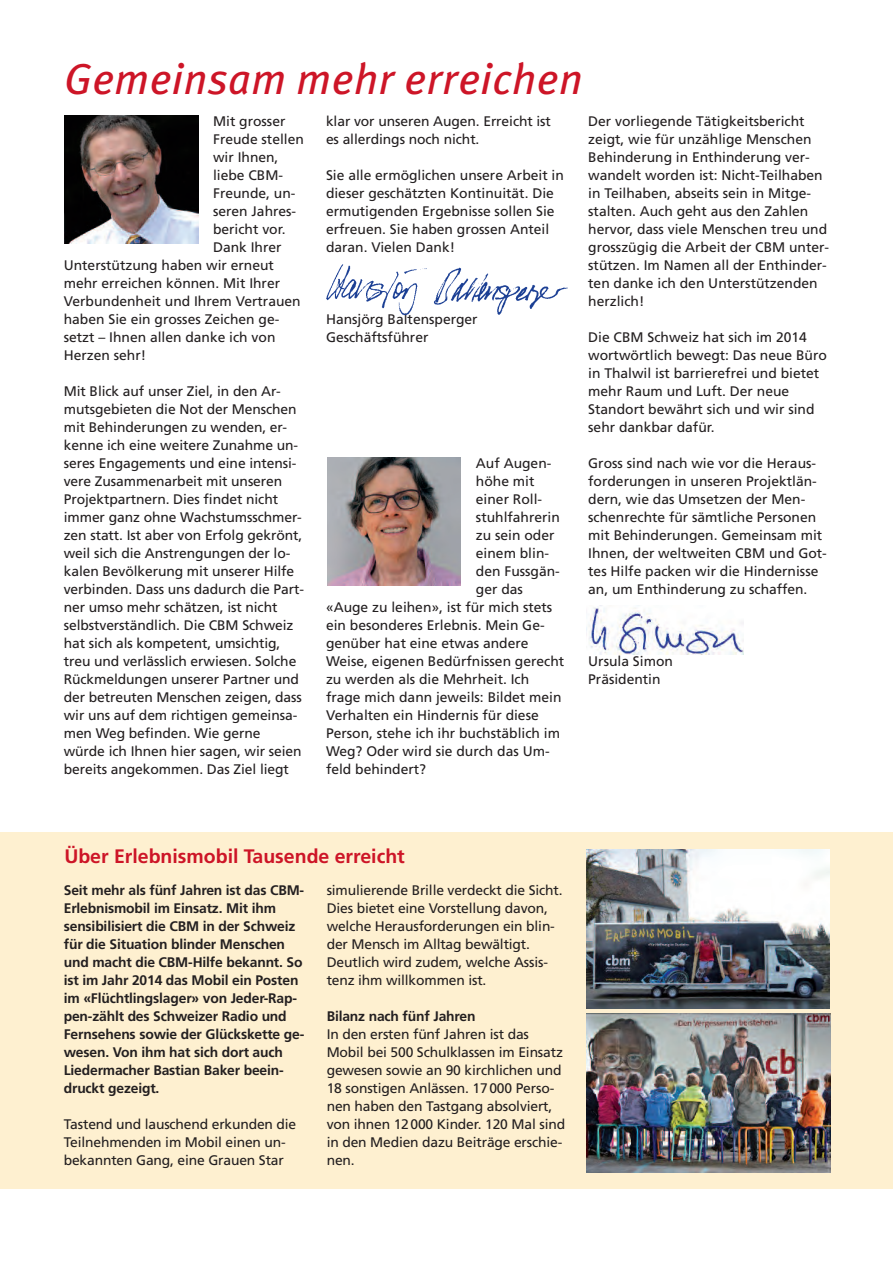
<style>
.page{position:relative;width:893px;height:1263px;background:#fff}
.page>*{position:absolute;margin:0;border:0;box-sizing:border-box;transform-origin:0 0}
.t1{font:italic 43.5px "Meta Pro";color:#cd1527}
.t2{font:700 19.5px "Frutiger LT";color:#cd1527}
.t3{font:13.8px/18px "Frutiger LT";color:#231f20}
.t4{font:700 13.8px/18px "Frutiger LT";letter-spacing:-.01em;color:#231f20}
</style>
<div class="page">
<div style="left:0;top:832px;width:893px;height:356px;background:#fef0d0"></div>
<img style="left:64px;top:116px;width:134px;height:128px">
<img style="left:586px;top:607px;width:158px;height:48px">
<img style="left:327px;top:458px;width:134px;height:128px">
<img style="left:326px;top:264px;width:242px;height:52px">
<img style="left:587px;top:1013px;width:243px;height:160px">
<img style="left:587px;top:849px;width:242px;height:160px">
<h1 class="t1" style="left:64px;top:64px;width:521px">Gemeinsam mehr erreichen</h1>
<p class="t3" style="left:213px;top:113px;width:74px">Mit grosser</p>
<p class="t3" style="left:213px;top:131px;width:92px">Freude stellen</p>
<p class="t3" style="left:213px;top:149px;width:67px">wir Ihnen,</p>
<p class="t3" style="left:213px;top:167px;width:72px">liebe CBM-</p>
<p class="t3" style="left:213px;top:185px;width:84px">Freunde, un-</p>
<p class="t3" style="left:213px;top:203px;width:85px">seren Jahres-</p>
<p class="t3" style="left:213px;top:221px;width:74px">bericht vor.</p>
<p class="t3" style="left:213px;top:239px;width:70px">Dank Ihrer</p>
<p class="t3" style="left:64px;top:257px;width:212px">Unterstützung haben wir erneut</p>
<p class="t3" style="left:64px;top:275px;width:218px">mehr erreichen können. Mit Ihrer</p>
<p class="t3" style="left:64px;top:293px;width:238px">Verbundenheit und Ihrem Vertrauen</p>
<p class="t3" style="left:64px;top:311px;width:217px">haben Sie ein grosses Zeichen ge-</p>
<p class="t3" style="left:64px;top:329px;width:213px">setzt – Ihnen allen danke ich von</p>
<p class="t3" style="left:64px;top:347px;width:84px">Herzen sehr!</p>
<p class="t3" style="left:64px;top:383px;width:242px">Mit Blick auf unser Ziel, in den Ar&shy;mutsgebieten die Not der Menschen mit Behinderungen zu wenden, er&shy;kenne ich eine weitere Zunahme un&shy;seres Engagements und eine intensi&shy;vere Zusammenarbeit mit unseren Projektpartnern. Dies findet nicht immer ganz ohne Wachstumsschmer&shy;zen statt. Ist aber von Erfolg gekrönt, weil sich die Anstrengungen der lo&shy;kalen Bevölkerung mit unserer Hilfe verbinden. Dass uns dadurch die Part&shy;ner umso mehr schätzen, ist nicht selbstverständlich. Die CBM Schweiz hat sich als kompetent, umsichtig, treu und verlässlich erwiesen. Solche Rückmeldungen unserer Partner und der betreuten Menschen zeigen, dass wir uns auf dem richtigen gemeinsa&shy;men Weg befinden. Wie gerne würde ich Ihnen hier sagen, wir seien bereits angekommen. Das Ziel liegt</p>
<p class="t3" style="left:326px;top:113px;width:226px">klar vor unseren Augen. Erreicht ist es allerdings noch nicht.</p>
<p class="t3" style="left:326px;top:167px;width:239px">Sie alle ermöglichen unsere Arbeit in dieser geschätzten Kontinuität. Die ermutigenden Ergebnisse sollen Sie erfreuen. Sie haben grossen Anteil daran. Vielen Dank!</p>
<p class="t3" style="left:326px;top:311px;width:153px">Hansjörg Baltensperger<br>Geschäftsführer</p>
<p class="t3" style="left:476px;top:455px;width:77px">Auf Augen -</p>
<p class="t3" style="left:476px;top:473px;width:60px">höhe mit</p>
<p class="t3" style="left:476px;top:491px;width:68px">einer Roll-</p>
<p class="t3" style="left:476px;top:509px;width:85px">stuhlfahrerin</p>
<p class="t3" style="left:476px;top:527px;width:80px">zu sein oder</p>
<p class="t3" style="left:476px;top:545px;width:75px">einem blin-</p>
<p class="t3" style="left:476px;top:563px;width:85px">den Fussgän-</p>
<p class="t3" style="left:476px;top:581px;width:48px">ger das</p>
<p class="t3" style="left:326px;top:599px;width:228px">«Auge zu leihen», ist für mich stets</p>
<p class="t3" style="left:326px;top:617px;width:220px">ein besonderes Erlebnis. Mein Ge-</p>
<p class="t3" style="left:326px;top:635px;width:204px">genüber hat eine etwas andere</p>
<p class="t3" style="left:326px;top:653px;width:240px">Weise, eigenen Bedürfnissen gerecht</p>
<p class="t3" style="left:326px;top:671px;width:205px">zu werden als die Mehrheit. Ich</p>
<p class="t3" style="left:326px;top:689px;width:237px">frage mich dann jeweils: Bildet mein</p>
<p class="t3" style="left:326px;top:707px;width:214px">Verhalten ein Hindernis für diese</p>
<p class="t3" style="left:326px;top:725px;width:236px">Person, stehe ich ihr buchstäblich im</p>
<p class="t3" style="left:326px;top:743px;width:225px">Weg? Oder wird sie durch das Um-</p>
<p class="t3" style="left:326px;top:761px;width:102px">feld behindert?</p>
<p class="t3" style="left:588px;top:113px;width:242px">Der vorliegende Tätigkeitsbericht zeigt, wie für unzählige Menschen Behinderung in Enthinderung ver&shy;wandelt worden ist: Nicht-Teilhaben in Teilhaben, abseits sein in Mitge&shy;stalten. Auch geht aus den Zahlen hervor, dass viele Menschen treu und grosszügig die Arbeit der CBM unter&shy;stützen. Im Namen all der Enthinder&shy;ten danke ich den Unterstützenden herzlich!</p>
<p class="t3" style="left:588px;top:329px;width:240px">Die CBM Schweiz hat sich im 2014 wortwörtlich bewegt: Das neue Büro in Thalwil ist barrierefrei und bietet mehr Raum und Luft. Der neue<br>Standort bewährt sich und wir sind sehr dankbar dafür.</p>
<p class="t3" style="left:588px;top:455px;width:240px">Gross sind nach wie vor die Heraus&shy;forderungen in unseren Projektlän&shy;dern, wie das Umsetzen der Men&shy;schenrechte für sämtliche Personen mit Behinderungen. Gemeinsam mit Ihnen, der weltweiten CBM und Got&shy;tes Hilfe packen wir die Hindernisse an, um Enthinderung zu schaffen.</p>
<p class="t3" style="left:588px;top:653px;width:86px">Ursula Simon<br>Präsidentin</p>
<h2 class="t2" style="left:64px;top:849px;width:342px">Über Erlebnismobil Tausende erreicht</h2>
<p class="t4" style="left:64px;top:883px;width:242px">Seit mehr als fünf Jahren ist das CBM-Erlebnismobil im Einsatz. Mit ihm sensibilisiert die CBM in der Schweiz für die Situation blinder Menschen und macht die CBM-Hilfe bekannt. So ist im Jahr 2014 das Mobil ein Posten im «Flüchtlingslager» von Jeder-Rap&shy;pen-zählt des Schweizer Radio und Fernsehens sowie der Glückskette ge&shy;wesen. Von ihm hat sich dort auch Liedermacher Bastian Baker beein&shy;druckt gezeigt.</p>
<p class="t3" style="left:64px;top:1116px;width:234px">Tastend und lauschend erkunden die<br>Teilnehmenden im Mobil einen un - bekannten Gang, eine Grauen Star</p>
<p class="t3" style="left:327px;top:882px;width:237px">simulierende Brille verdeckt die Sicht.<br>Dies bietet eine Vorstellung davon, welche Herausforderungen ein blin&shy;der Mensch im Alltag bewältigt.<br>Deutlich wird zudem, welche Assis&shy;tenz ihm willkommen ist.</p>
<p class="t4" style="left:327px;top:1008px;width:150px">Bilanz nach fünf Jahren</p>
<p class="t3" style="left:327px;top:1026px;width:240px">In den ersten fünf Jahren ist das<br>Mobil bei 500 Schulklassen im Einsatz gewesen sowie an 90 kirchlichen und<br>18 sonstigen Anlässen. 17000 Perso&shy;nen haben den Tastgang absolviert, von ihnen 12000 Kinder. 120 Mal sind in den Medien dazu Beiträge erschie&shy;nen.</p>
</div>
